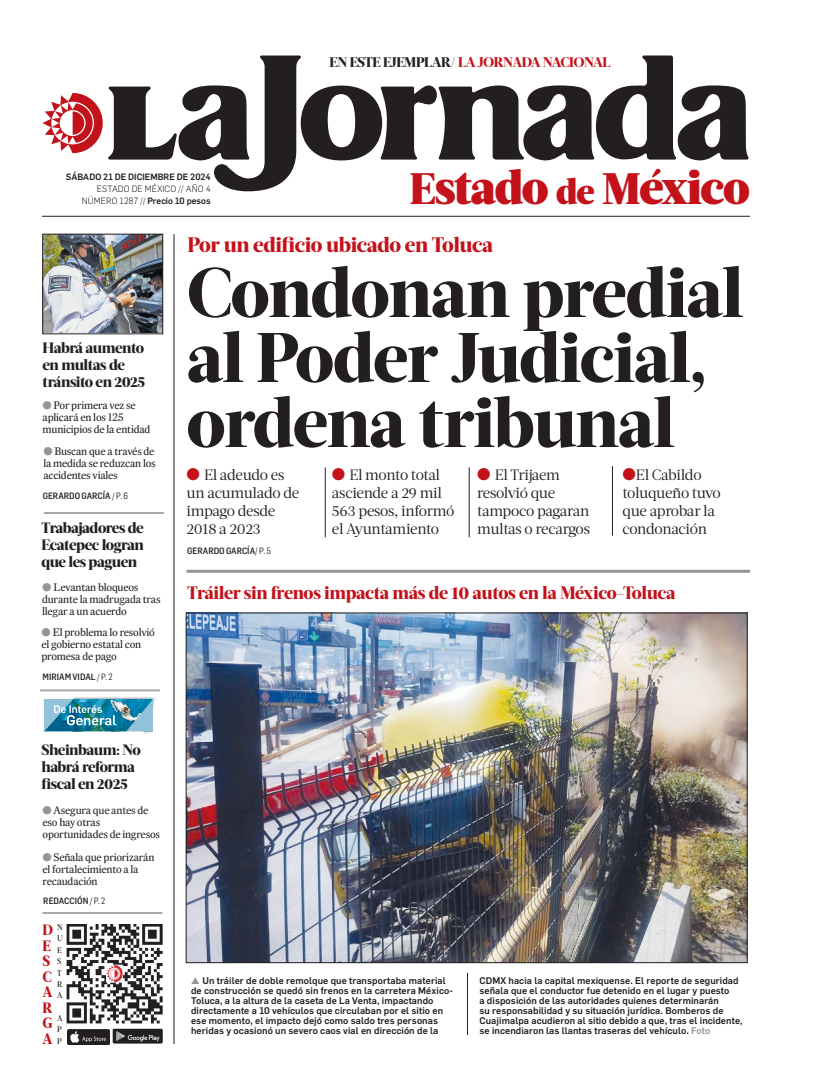
<style>
.page{position:relative;width:822px;height:1089px;background:#fff}
.page>*{position:absolute;margin:0;border:0;box-sizing:border-box;transform-origin:0 0}
.CABEZA_72{font:800 70px/65px "Acta Headline";letter-spacing:-.02em;color:#231f20}
.CABEZA_56{font:900 48px "Acta Deck";letter-spacing:-.03em;color:#c4121a}
.CABEZA_48{font:800 21px "Acta Headline";letter-spacing:-.02em;color:#c4121a}
.CABEZA_48-2{font:800 18px "Acta Headline";letter-spacing:-.02em;color:#c4121a}
.SUMARIO_17{font:15px "Acta Deck";letter-spacing:-.02em;color:#231f20}
.AVISO_18{font:800 15px/17px "Acta Headline";letter-spacing:-.03em;color:#231f20}
.CABEZA_56-2{font:800 15px "Acta Deck";color:#c4121a;scale:.96 1}
.CABEZA_56-3{font:800 14px "Acta Headline";letter-spacing:-.03em;color:#c4121a}
.AVISO_18-2{font:11px/12px "Expresso Tx";letter-spacing:-.02em;color:#231f20}
.PIE_DE_FOTO_SIN_PLECA{font:500 9.5px/10px "Flama";letter-spacing:.01em;color:#231f20}
.FECHA_AÑO_NUM_PORTADA{font:500 9px/12px "Flama";color:#231f20;text-align:right}
.SUMARIO_9_5{font:500 9px "Flama Semicond";color:#231f20}
.CREDITO_PORTADA{font:500 9px "Flama Semicond";color:#231f20}
.CABEZA_56-4{font:500 8.2px "Acta Deck";color:#231f20;scale:.96 1}
.s1{font-weight:300}
.s2{color:#231f20}
.s3{font-size:44px}
.s4{font-size:36px}
.s5{color:#939598}
.s6{font-weight:400}
.s7{color:#c4121a}
</style>
<div class="page">
<hr style="left:42px;top:216px;width:708px;height:1px;background:#231f20">
<svg style="left:43px;top:55px;width:706px;height:136px"></svg>
<hr style="left:325px;top:467px;width:1px;height:70px;background:#231f20">
<hr style="left:469px;top:467px;width:1px;height:70px;background:#231f20">
<hr style="left:612px;top:466px;width:1px;height:70px;background:#231f20">
<img style="left:112px;top:1028px;width:51px;height:16px">
<hr style="left:127px;top:1031px;width:25px;height:4px;background:#231f20">
<img style="left:67px;top:1029px;width:42px;height:15px">
<hr style="left:80px;top:1032px;width:27px;height:4px;background:#231f20">
<img style="left:67px;top:924px;width:95px;height:100px">
<hr style="left:44px;top:512px;width:120px;height:2px;background:#a8a9ad">
<hr style="left:40px;top:689px;width:120px;height:2px;background:#a8a9ad">
<hr style="left:43px;top:912px;width:120px;height:2px;background:#a8a9ad">
<img style="left:45px;top:236px;width:116px;height:96px">
<div style="left:43px;top:234px;width:120px;height:100px;border:1px solid #231f20"></div>
<img style="left:43px;top:697px;width:112px;height:37px">
<hr style="left:174px;top:234px;width:1px;height:810px;background:#231f20">
<img style="left:188px;top:615px;width:557px;height:346px">
<hr style="left:186px;top:570px;width:564px;height:3px;background:#939598">
<hr style="left:467px;top:973px;width:1px;height:62px;background:#231f20">
<p class="FECHA_AÑO_NUM_PORTADA" style="left:66px;top:170px;width:146px">SÁBADO 21 DE DICIEMBRE DE 2024<br><span class="s1">ESTADO DE MÉXICO // AÑO 4<br>NÚMERO 1287 //</span> Precio 10 pesos</p>
<p class="CABEZA_56-3" style="left:330px;top:54px;width:283px"><span class="s2">EN ESTE EJEMPLAR/</span> LA JORNADA NACIONAL</p>
<p class="CABEZA_56" style="left:410px;top:158px;width:342px"><span class="s3">E</span>stado <span class="s4">de</span> <span class="s3">M</span>éxico</p>
<p class="AVISO_18" style="left:43px;top:339px;width:104px">Habrá aumento en multas de tránsito en 2025</p>
<p class="AVISO_18-2" style="left:43px;top:399px;width:109px"><span class="s5">●</span> Por primera vez se aplicará en los 125 municipios de la entidad</p>
<p class="AVISO_18-2" style="left:43px;top:445px;width:114px;text-align:justify"><span class="s5">●</span> Buscan que a través de la medida se reduzcan los accidentes viales</p>
<p class="SUMARIO_9_5" style="left:43px;top:490px;width:87px">GERARDO GARCÍA <span class="s6">/ P. 6</span></p>
<p class="AVISO_18" style="left:41px;top:520px;width:104px;text-align:justify">Trabajadores de Ecatepec logran que les paguen</p>
<p class="AVISO_18-2" style="left:42px;top:581px;width:120px"><span class="s5">●</span> Levantan bloqueos durante la madrugada tras llegar a un acuerdo</p>
<p class="AVISO_18-2" style="left:41px;top:627px;width:115px"><span class="s5">●</span> El problema lo resolvió el gobierno estatal con promesa de pago</p>
<p class="SUMARIO_9_5" style="left:43px;top:671px;width:72px">MIRIAM VIDAL <span class="s6">/ P. 2</span></p>
<p class="AVISO_18" style="left:41px;top:741px;width:101px">Sheinbaum: No habrá reforma fiscal en 2025</p>
<p class="AVISO_18-2" style="left:43px;top:804px;width:119px"><span class="s5">●</span> Asegura que antes de eso hay otras oportunidades de ingresos</p>
<p class="AVISO_18-2" style="left:43px;top:851px;width:113px"><span class="s5">●</span> Señala que priorizarán el fortalecimiento a la recaudación</p>
<p class="SUMARIO_9_5" style="left:43px;top:895px;width:64px">REDACCIÓN <span class="s6">/ P. 2</span></p>
<p class="CABEZA_56-4" style="left:57px;top:922px;width:7px">N</p>
<p class="CABEZA_56-4" style="left:57px;top:934px;width:8px">U</p>
<p class="CABEZA_56-4" style="left:57px;top:945px;width:6px">E</p>
<p class="CABEZA_56-4" style="left:57px;top:956px;width:6px">S</p>
<p class="CABEZA_56-4" style="left:57px;top:968px;width:6px">T</p>
<p class="CABEZA_56-4" style="left:57px;top:979px;width:7px">R</p>
<p class="CABEZA_56-4" style="left:57px;top:991px;width:7px">A</p>
<p class="CABEZA_56-4" style="left:57px;top:1013px;width:7px">A</p>
<p class="CABEZA_56-4" style="left:57px;top:1025px;width:6px">P</p>
<p class="CABEZA_56-4" style="left:57px;top:1036px;width:6px">P</p>
<p class="CABEZA_56-2" style="left:42px;top:921px;width:13px">D</p>
<p class="CABEZA_56-2" style="left:42px;top:936px;width:10px">E</p>
<p class="CABEZA_56-2" style="left:42px;top:952px;width:10px">S</p>
<p class="CABEZA_56-2" style="left:42px;top:967px;width:11px">C</p>
<p class="CABEZA_56-2" style="left:42px;top:983px;width:12px">A</p>
<p class="CABEZA_56-2" style="left:42px;top:999px;width:12px">R</p>
<p class="CABEZA_56-2" style="left:42px;top:1014px;width:12px">G</p>
<p class="CABEZA_56-2" style="left:42px;top:1030px;width:12px">A</p>
<p class="CABEZA_48" style="left:188px;top:232px;width:307px">Por un edificio ubicado en Toluca</p>
<p class="CABEZA_72" style="left:187px;top:261px;width:558px">Condonan predial</p>
<p class="CABEZA_72" style="left:187px;top:326px;width:523px">al Poder Judicial, ordena tribunal</p>
<p class="SUMARIO_17" style="left:187px;top:466px;width:99px"><span class="s7">●</span> El adeudo es</p>
<p class="SUMARIO_17" style="left:187px;top:484px;width:114px">un acumulado de</p>
<p class="SUMARIO_17" style="left:187px;top:502px;width:90px">impago desde</p>
<p class="SUMARIO_17" style="left:187px;top:520px;width:76px">2018 a 2023</p>
<p class="CREDITO_PORTADA" style="left:187px;top:545px;width:85px">GERARDO GARCÍA<span class="s6">/ P. 5</span></p>
<p class="SUMARIO_17" style="left:332px;top:466px;width:110px"><span class="s7">●</span> El monto total</p>
<p class="SUMARIO_17" style="left:332px;top:484px;width:111px">asciende a 29 mil</p>
<p class="SUMARIO_17" style="left:332px;top:502px;width:124px">563 pesos, informó</p>
<p class="SUMARIO_17" style="left:332px;top:520px;width:109px">el Ayuntamiento</p>
<p class="SUMARIO_17" style="left:477px;top:466px;width:84px"><span class="s7">●</span> El Trijaem</p>
<p class="SUMARIO_17" style="left:477px;top:484px;width:80px">resolvió que</p>
<p class="SUMARIO_17" style="left:477px;top:502px;width:114px">tampoco pagaran</p>
<p class="SUMARIO_17" style="left:477px;top:520px;width:114px">multas o recargos</p>
<p class="SUMARIO_17" style="left:622px;top:466px;width:81px"><span class="s7">●</span>El Cabildo</p>
<p class="SUMARIO_17" style="left:622px;top:484px;width:100px">toluqueño tuvo</p>
<p class="SUMARIO_17" style="left:622px;top:502px;width:94px">que aprobar la</p>
<p class="SUMARIO_17" style="left:622px;top:520px;width:86px">condonación</p>
<p class="CABEZA_48-2" style="left:187px;top:582px;width:490px">Tráiler sin frenos impacta más de 10 autos en la México-Toluca</p>
<p class="PIE_DE_FOTO_SIN_PLECA" style="left:191px;top:975px;width:263px"><span class="s5">▲</span> Un tráiler de doble remolque que transportaba material de construcción se quedó sin frenos en la carretera México-Toluca, a la altura de la caseta de La Venta, impactando directamente a 10 vehículos que circulaban por el sitio en ese momento, el impacto dejó como saldo tres personas heridas y ocasionó un severo caos vial en dirección de la</p>
<p class="PIE_DE_FOTO_SIN_PLECA" style="left:479px;top:975px;width:265px">CDMX hacia la capital mexiquense. El reporte de seguridad señala que el conductor fue detenido en el lugar y puesto<br>a disposición de las autoridades quienes determinarán<br>su responsabilidad y su situación jurídica. Bomberos de Cuajimalpa acudieron al sitio debido a que, tras el incidente, se incendiaron las llantas traseras del vehículo. <span class="s5">Foto</span></p>
</div>
